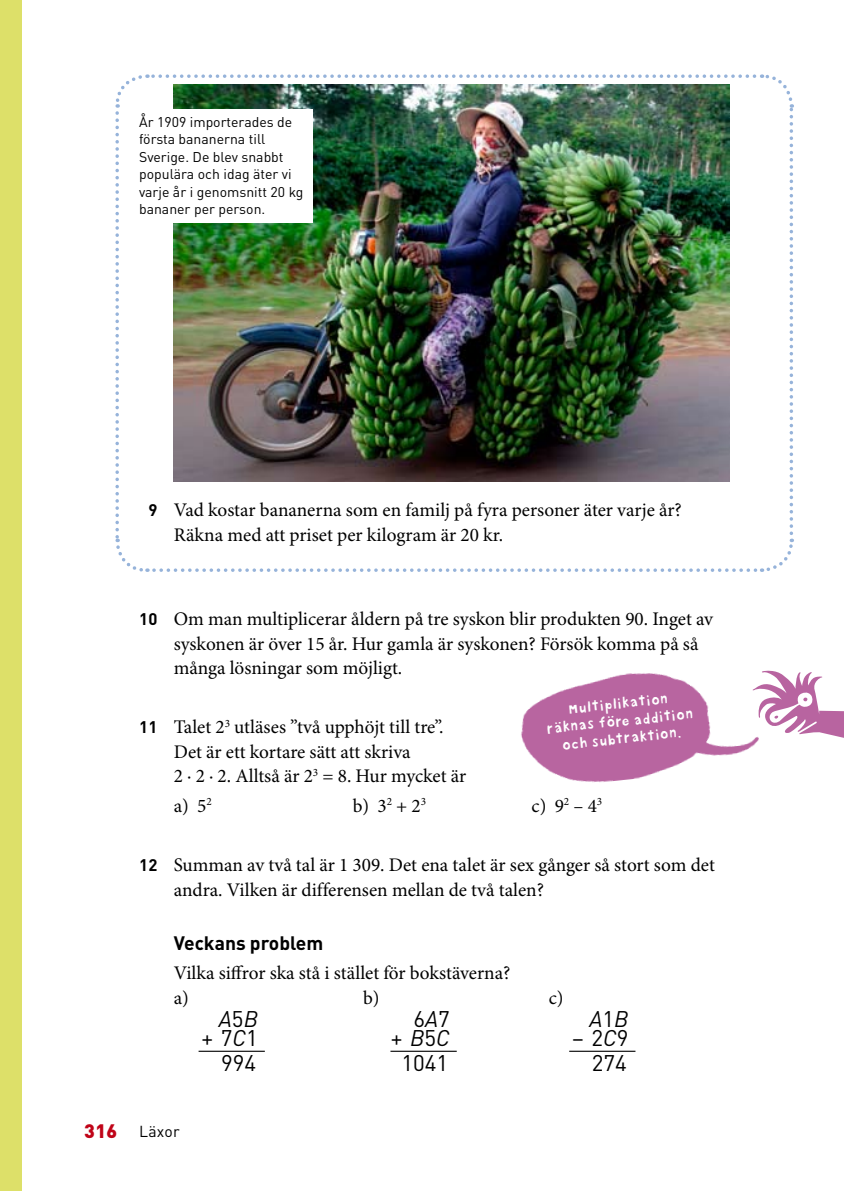
<style>
.page{position:relative;width:844px;height:1191px;background:#fff}
.page>*{position:absolute;margin:0;border:0;box-sizing:border-box;transform-origin:0 0}
.t1{font:22.4px/44.4px "DIN Pro";color:#000}
.t2{font:19.25px/24.5px "Minion Pro";color:#000}
.t3{font:700 19.25px "DIN Pro";color:#000}
.t4{font:15.75px "DIN Pro";letter-spacing:.02em;color:#000}
.t5{font:14px/17.5px "DIN Pro";color:#000}
.t6{font:13.12px/17.5px "Bokka Solid";color:#fff;text-align:center}
.s1{font-family:"DIN Pro";font-weight:700;font-size:16.62px}
.s2{font-style:italic}
.s3{font-weight:900;font-size:19.25px;color:#c00418}
</style>
<div class="page">
<svg style="left:115px;top:74px;width:679px;height:498px"></svg>
<hr style="left:198px;top:1050px;width:67px;height:1px;background:#000">
<hr style="left:390px;top:1050px;width:66px;height:1px;background:#000">
<hr style="left:569px;top:1050px;width:66px;height:1px;background:#000">
<img style="left:174px;top:84px;width:555px;height:398px">
<div style="left:132px;top:109px;width:181px;height:113px;background:#fff"></div>
<img style="left:521px;top:673px;width:238px;height:109px">
<svg style="left:751px;top:670px;width:92px;height:68px"></svg>
<div style="left:0;top:0;width:22px;height:1191px;background:#dde069"></div>
<p class="t5" style="left:139px;top:112px;width:166px">År 1909 importerades de första bananerna till<br>Sverige. De blev snabbt populära och idag äter vi varje år i genomsnitt 20 kg bananer per person.</p>
<p class="t2" style="left:174px;top:499px;width:509px;text-indent:-25px"><span class="s1">9</span> Vad kostar bananerna som en familj på fyra personer äter varje år?<br>Räkna med att priset per kilogram är 20 kr.</p>
<p class="t2" style="left:174px;top:607px;width:540px;text-indent:-35px"><span class="s1">10</span> Om man multiplicerar åldern på tre syskon blir produkten 90. Inget av syskonen är över 15 år. Hur gamla är syskonen? Försök komma på så många lösningar som möjligt.</p>
<p class="t6" style="left:544px;top:703px;width:149px;rotate:-6deg">Multiplikation räknas före addition och subtraktion.</p>
<p class="t2" style="left:174px;top:715px;width:294px;text-indent:-35px"><span class="s1">11</span> Talet 2<sup>3</sup> utläses ”två upphöjt till tre”.<br>Det är ett kortare sätt att skriva<br>2 · 2 · 2. Alltså är 2<sup>3</sup> = 8. Hur mycket är</p>
<p class="t2" style="left:174px;top:794px;width:40px">a) 5<sup>2</sup></p>
<p class="t2" style="left:352px;top:794px;width:75px">b) 3<sup>2</sup> + 2<sup>3</sup></p>
<p class="t2" style="left:531px;top:794px;width:72px">c) 9<sup>2</sup> – 4<sup>3</sup></p>
<p class="t2" style="left:174px;top:853px;width:542px;text-indent:-35px"><span class="s1">12</span> Summan av två tal är 1 309. Det ena talet är sex gånger så stort som det andra. Vilken är differensen mellan de två talen?</p>
<p class="t3" style="left:174px;top:929px;width:151px">Veckans problem</p>
<p class="t2" style="left:174px;top:961px;width:338px">Vilka siffror ska stå i stället för bokstäverna? a)</p>
<p class="t2" style="left:363px;top:986px;width:18px">b)</p>
<p class="t2" style="left:548px;top:986px;width:16px">c)</p>
<p class="t1" style="left:219px;top:995px;width:40px"><span class="s2">A</span>5<span class="s2">B<br></span>994</p>
<p class="t1" style="left:201px;top:1015px;width:58px">+ 7<span class="s2">C</span>1</p>
<p class="t1" style="left:401px;top:995px;width:50px;text-align:center">6<span class="s2">A</span>7<br>1041</p>
<p class="t1" style="left:390px;top:1015px;width:61px">+ <span class="s2">B</span>5<span class="s2">C</span></p>
<p class="t1" style="left:589px;top:995px;width:40px"><span class="s2">A</span>1<span class="s2">B<br></span>274</p>
<p class="t1" style="left:572px;top:1015px;width:58px">– 2<span class="s2">C</span>9</p>
<p class="t4" style="left:84px;top:1120px;width:97px"><span class="s3">316</span> Läxor</p>
</div>
